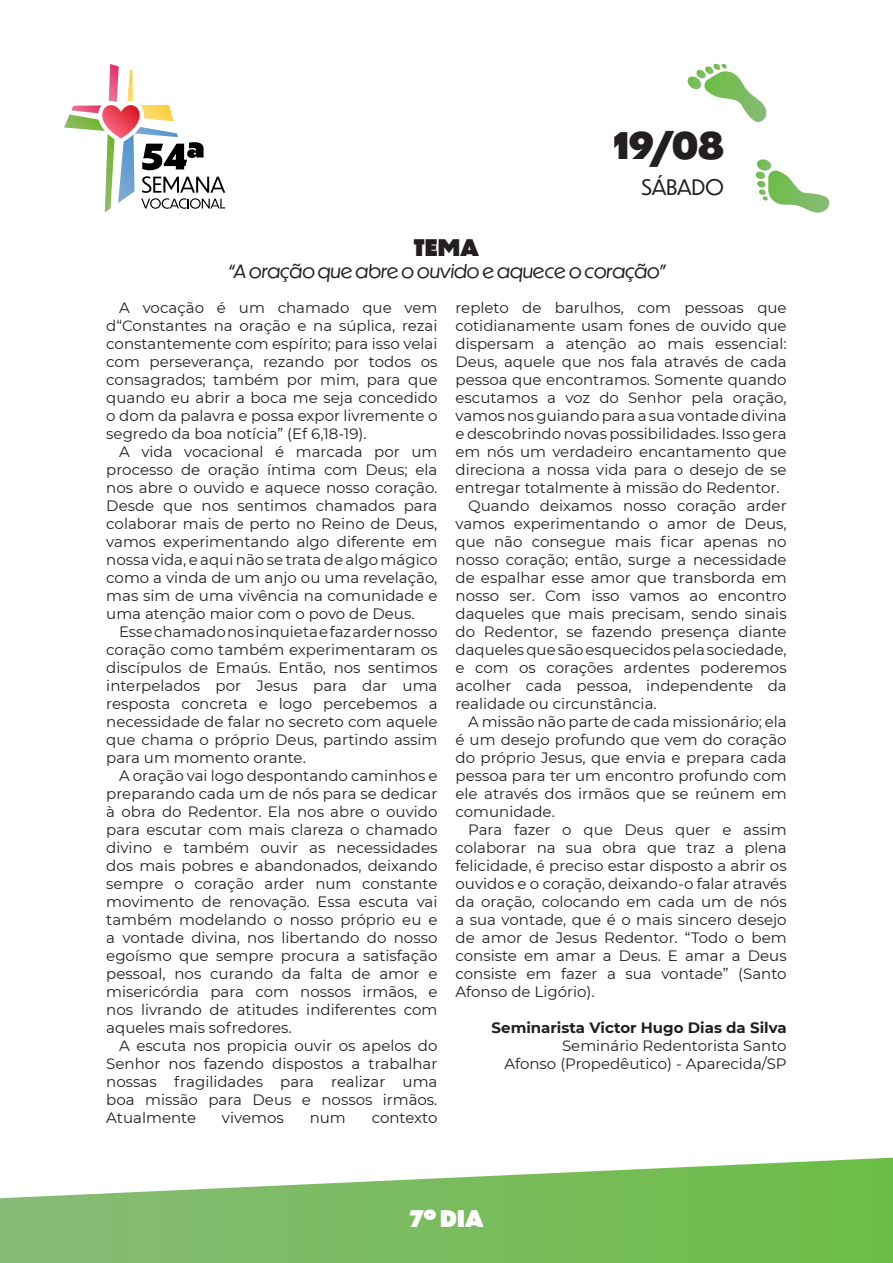
<style>
.page{position:relative;width:893px;height:1263px;background:#fff}
.page>*{position:absolute;margin:0;border:0;box-sizing:border-box;transform-origin:0 0}
.Corpo_de_texto{font:900 36px "Dunbar Tall";color:#231f20}
.Rodapé{font:900 22.5px "Dunbar Tall";color:#fff}
.Intertítulo{font:900 22.5px "Dunbar Tall";color:#231f20}
.Corpo_de_texto-2{font:21px "Dunbar Tall";color:#231f20}
.Intertítulo-2{font:italic 18px "Dunbar Tall";color:#231f20}
.Corpo_de_texto-3{font:15px/18px "Montserrat";color:#231f20;text-align:justify}
.Corpo_de_texto-4{font:700 15px "Montserrat";color:#231f20}
</style>
<div class="page">
<svg style="left:0;top:1157px;width:893px;height:106px"></svg>
<svg style="left:64px;top:64px;width:161px;height:148px"></svg>
<svg style="left:687px;top:63px;width:79px;height:60px"></svg>
<svg style="left:755px;top:159px;width:75px;height:54px"></svg>
<p class="Corpo_de_texto" style="left:613px;top:119px;width:112px">19/08</p>
<p class="Corpo_de_texto-2" style="left:641px;top:172px;width:84px">SÁBADO</p>
<p class="Intertítulo" style="left:414px;top:231px;width:67px">TEMA</p>
<p class="Intertítulo-2" style="left:228px;top:258px;width:440px">“A oração que abre o ouvido e aquece o coração”</p>
<p class="Corpo_de_texto-3" style="left:106px;top:298px;width:333px;text-indent:13px">A vocação é um chamado que vem d“Constantes na oração e na súplica, rezai constantemente com espírito; para isso velai com perseverança, rezando por todos os consagrados; também por mim, para que quando eu abrir a boca me seja concedido o dom da palavra e possa expor livremente o segredo da boa notícia” (Ef 6,18-19).</p>
<p class="Corpo_de_texto-3" style="left:106px;top:442px;width:333px;text-indent:13px">A vida vocacional é marcada por um processo de oração íntima com Deus; ela nos abre o ouvido e aquece nosso coração.<br>Desde que nos sentimos chamados para colaborar mais de perto no Reino de Deus, vamos experimentando algo diferente em nossa vida, e aqui não se trata de algo mágico como a vinda de um anjo ou uma revelação, mas sim de uma vivência na comunidade e uma atenção maior com o povo de Deus.</p>
<p class="Corpo_de_texto-3" style="left:106px;top:622px;width:333px;text-indent:13px">Esse chamado nos inquieta e faz arder nosso coração como também experimentaram os discípulos de Emaús. Então, nos sentimos interpelados por Jesus para dar uma resposta concreta e logo percebemos a necessidade de falar no secreto com aquele que chama o próprio Deus, partindo assim para um momento orante.</p>
<p class="Corpo_de_texto-3" style="left:106px;top:766px;width:333px;text-indent:13px">A oração vai logo despontando caminhos e preparando cada um de nós para se dedicar à obra do Redentor. Ela nos abre o ouvido para escutar com mais clareza o chamado divino e também ouvir as necessidades dos mais pobres e abandonados, deixando sempre o coração arder num constante movimento de renovação. Essa escuta vai também modelando o nosso próprio eu e a vontade divina, nos libertando do nosso egoísmo que sempre procura a satisfação pessoal, nos curando da falta de amor e misericórdia para com nossos irmãos, e nos livrando de atitudes indiferentes com aqueles mais sofredores.</p>
<p class="Corpo_de_texto-3" style="left:106px;top:1036px;width:333px;text-indent:13px">A escuta nos propicia ouvir os apelos do Senhor nos fazendo dispostos a trabalhar nossas fragilidades para realizar uma boa missão para Deus e nossos irmãos.<br>Atualmente</p>
<p class="Corpo_de_texto-3" style="left:222px;top:1108px;width:63px">vivemos</p>
<p class="Corpo_de_texto-3" style="left:310px;top:1108px;width:38px">num</p>
<p class="Corpo_de_texto-3" style="left:372px;top:1108px;width:67px">contexto</p>
<p class="Corpo_de_texto-3" style="left:455px;top:298px;width:333px">repleto de barulhos, com pessoas que cotidianamente usam fones de ouvido que dispersam a atenção ao mais essencial:<br>Deus, aquele que nos fala através de cada pessoa que encontramos. Somente quando escutamos a voz do Senhor pela oração, vamos nos guiando para a sua vontade divina e descobrindo novas possibilidades. Isso gera em nós um verdadeiro encantamento que direciona a nossa vida para o desejo de se entregar totalmente à missão do Redentor.</p>
<p class="Corpo_de_texto-3" style="left:455px;top:496px;width:333px;text-indent:13px">Quando deixamos nosso coração arder vamos experimentando o amor de Deus, que não consegue mais ficar apenas no nosso coração; então, surge a necessidade de espalhar esse amor que transborda em nosso ser. Com isso vamos ao encontro daqueles que mais precisam, sendo sinais do Redentor, se fazendo presença diante daqueles que são esquecidos pela sociedade, e com os corações ardentes poderemos acolher cada pessoa, independente da realidade ou circunstância.</p>
<p class="Corpo_de_texto-3" style="left:455px;top:712px;width:333px;text-indent:13px">A missão não parte de cada missionário; ela é um desejo profundo que vem do coração do próprio Jesus, que envia e prepara cada pessoa para ter um encontro profundo com ele através dos irmãos que se reúnem em comunidade.</p>
<p class="Corpo_de_texto-3" style="left:455px;top:820px;width:333px;text-indent:13px">Para fazer o que Deus quer e assim colaborar na sua obra que traz a plena felicidade, é preciso estar disposto a abrir os ouvidos e o coração, deixando-o falar através da oração, colocando em cada um de nós a sua vontade, que é o mais sincero desejo de amor de Jesus Redentor. “Todo o bem consiste em amar a Deus. E amar a Deus consiste em fazer a sua vontade” (Santo Afonso de Ligório).</p>
<p class="Corpo_de_texto-4" style="left:492px;top:1017px;width:297px">Seminarista Victor Hugo Dias da Silva</p>
<p class="Corpo_de_texto-3" style="left:504px;top:1036px;width:284px;text-align:right">Seminário Redentorista Santo<br>Afonso (Propedêutico) - Aparecida/SP</p>
<p class="Rodapé" style="left:409px;top:1202px;width:76px">7º DIA</p>
</div>
